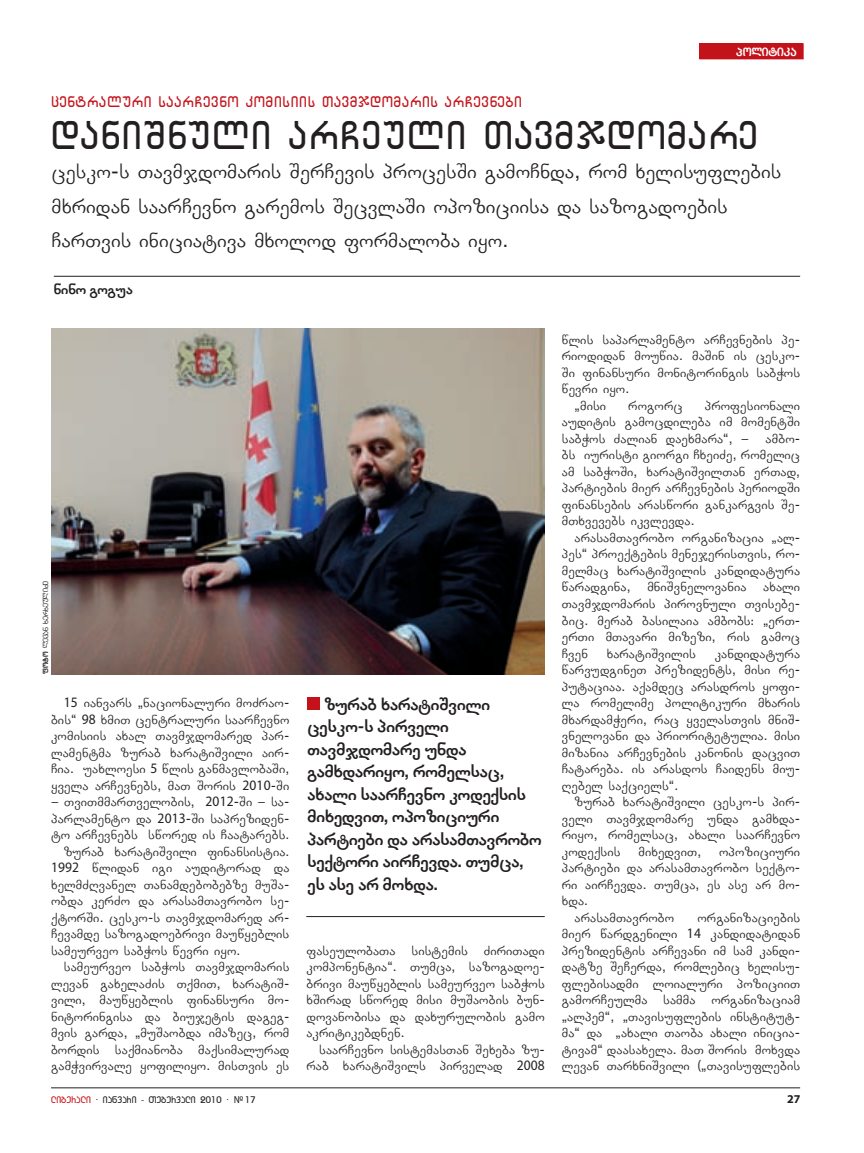
<style>
.page{position:relative;width:864px;height:1153px;background:#fff}
.page>*{position:absolute;margin:0;border:0;box-sizing:border-box;transform-origin:0 0}
.t1{font:39px "Sanet";letter-spacing:-.01em;color:#231f20}
.t2{font:21px/34.5px "A Kolkhety N";color:#231f20}
.t3{font:700 18px/22.5px "A Kolkhety N";color:#231f20}
.t4{font:15px "Sanet";color:#c4121a}
.t5{font:700 15px "A Kolkhety N";color:#231f20}
.t6{font:13.5px/16.5px "A Kolkhety N";letter-spacing:.01em;color:#231f20;text-align:justify}
.t7{font:700 12px "A Kolkhety M";letter-spacing:-.01em;color:#fff}
.t8{font:700 12px "Myriad Pro";color:#231f20}
.t9{font:10.5px "Bauhaus Mtavruli Thin A";color:#231f20}
.t10{font:10.5px "Bauhaus Mtavruli Thin A";color:#c4121a}
.t11{font:7.5px "A Kolkhety M";color:#231f20}
.s1{font-weight:700}
.s2{font-family:"Myriad Pro"}
</style>
<div class="page">
<hr style="left:54px;top:276px;width:745px;height:1px;background:#231f20">
<img style="left:51px;top:328px;width:493px;height:346px">
<div style="left:307px;top:696px;width:13px;height:13px;background:#c4121a"></div>
<hr style="left:306px;top:916px;width:238px;height:1px;background:#231f20">
<div style="left:699px;top:44px;width:103px;height:15px;background:#c4121a"></div>
<div style="left:699px;top:43px;width:104px;height:16px;border:1px solid #c4121a"></div>
<hr style="left:51px;top:1087px;width:748px;height:1px;background:#231f20">
<p class="t7" style="left:736px;top:47px;width:62px">politika</p>
<p class="t4" style="left:51px;top:95px;width:473px">CENTRALURI SAARCEVNO KOMISIIS TAVMJDOMARIS ARCEVNEBI</p>
<h1 class="t1" style="left:51px;top:118px;width:709px">DANISNULI ARCEULI TAVMJDOMARE</h1>
<h2 class="t2" style="left:52px;top:156px;width:730px">CESKO-S TAVMJDOMARIS SERCEVIS PROCESSI GAMOCNDA, ROM XELISUFLEBIS<br>MXRIDAN SAARCEVNO GAREMOS SECVLASI OPOZICIISA DA SAZOGADOEBIS<br>CARTVIS INICIATIVA MXOLOD FORMALOBA IYO.</h2>
<p class="t5" style="left:54px;top:282px;width:80px">NINO GOGUA</p>
<p class="t11" style="left:42px;top:674px;width:95px;rotate:-90deg"><span class="s1">foto</span> levan xerxeuliZe</p>
<p class="t6" style="left:64px;top:695px;width:227px">15 IANVARS `NACIONALURI MOZRAO-</p>
<p class="t6" style="left:51px;top:712px;width:240px">BIS~ 98 XMIT CENTRALURI SAARCEVNO</p>
<p class="t6" style="left:51px;top:728px;width:240px">KOMISIIS AXAL TAVMJDOMARED PAR-</p>
<p class="t6" style="left:51px;top:745px;width:240px">LAMENTMA ZURAB XARATISVILI AIR-</p>
<p class="t6" style="left:51px;top:761px;width:240px">CIA. UAXLOESI 5 WLIS GANMAVLOBASI,</p>
<p class="t6" style="left:51px;top:778px;width:240px">YVELA ARCEVNEBS, MAT SORIS 2010-SI</p>
<p class="t6" style="left:51px;top:794px;width:240px">_ TVITMMARTVELOBIS, 2012-SI _ SA-</p>
<p class="t6" style="left:51px;top:811px;width:240px">PARLAMENTO DA 2013-SI SAPREZIDEN-</p>
<p class="t6" style="left:51px;top:827px;width:240px">TO ARCEVNEBS SWORED IS CAATAREBS.</p>
<p class="t6" style="left:64px;top:844px;width:227px">ZURAB XARATISVILI FINANSISTIA.</p>
<p class="t6" style="left:51px;top:860px;width:240px">1992 WLIDAN IGI AUDITORAD DA</p>
<p class="t6" style="left:51px;top:877px;width:240px">XELMZRVANEL TANAMDEBOBEBZE MUSA-</p>
<p class="t6" style="left:51px;top:893px;width:240px">OBDA KERZO DA ARASAMTAVROBO SE-</p>
<p class="t6" style="left:51px;top:910px;width:240px">QTORSI. CESKO-S TAVMJDOMARED AR-</p>
<p class="t6" style="left:51px;top:926px;width:240px">CEVAMDE SAZOGADOEBRIVI MAUWYEBLIS</p>
<p class="t6" style="left:51px;top:943px;width:191px">SAMEURVEO SABWOS WEVRI IYO.</p>
<p class="t6" style="left:64px;top:959px;width:227px">SAMEURVEO SABWOS TAVMJDOMARIS</p>
<p class="t6" style="left:51px;top:976px;width:240px">LEVAN GAXELAZIS TQMIT, XARATIS-</p>
<p class="t6" style="left:51px;top:992px;width:240px">VILI, MAUWYEBLIS FINANSURI MO-</p>
<p class="t6" style="left:51px;top:1009px;width:240px">NITORINGISA DA BIUJETIS DAGEG-</p>
<p class="t6" style="left:51px;top:1025px;width:240px">MVIS GARDA, `MUSAOBDA IMAZEC, ROM</p>
<p class="t6" style="left:51px;top:1042px;width:240px">BORDIS SAQMIANOBA MAQSIMALURAD</p>
<p class="t6" style="left:51px;top:1058px;width:240px">GAMWVIRVALE YOFILIYO. MISTVIS ES</p>
<h3 class="t3" style="left:307px;top:694px;width:236px;text-indent:17px">ZURAB XARATISVILI<br>CESKO-S PIRVELI<br>TAVMJDOMARE UNDA<br>GAMXDARIYO, ROMELSAC,<br>AXALI SAARCEVNO KODEQSIS<br>MIXEDVIT, OPOZICIURI<br>PARTIEBI DA ARASAMTAVROBO<br>SEQTORI AIRCEVDA. TUMCA,<br>ES ASE AR MOXDA.</h3>
<p class="t6" style="left:306px;top:942px;width:240px">FASEULOBATA SISTEMIS ZIRITADI KOMPONENTIA“. TUMCA, SAZOGADOE-BRIVI MAUWYEBLIS SAMEURVEO SABWOS XSIRAD SWORED MISI MUSAOBIS BUN-DOVANOBISA DA DAXURULOBIS GAMO AKRITIKEBDNEN.</p>
<p class="t6" style="left:306px;top:1041px;width:240px;text-align:right">SAARCEVNO SISTEMASTAN SEXEBA ZU-<br>RAB XARATISVILS PIRVELAD 2008</p>
<p class="t6" style="left:561px;top:332px;width:240px">WLIS SAPARLAMENTO ARCEVNEBIS PE-</p>
<p class="t6" style="left:561px;top:348px;width:240px">RIODIDAN MOUWIA. MASIN IS CESKO-</p>
<p class="t6" style="left:561px;top:365px;width:240px">SI FINANSURI MONITORINGIS SABWOS</p>
<p class="t6" style="left:561px;top:381px;width:69px">WEVRI IYO.</p>
<p class="t6" style="left:574px;top:398px;width:33px">`MISI</p>
<p class="t6" style="left:628px;top:398px;width:56px">ROGORC</p>
<p class="t6" style="left:561px;top:398px;width:240px;text-indent:143px">PROFESIONALI AUDITIS GAMOCDILEBA IM MOMENTSI SABWOS ZALIAN DAEXMARA~, _ AMBO-BS IURISTI GIORGI CXEIZE, ROMELIC AM SABWOSI, XARATISVILTAN ERTAD, PARTIEBIS MIER ARCEVNEBIS PERIODSI FINANSEBIS ARASWORI GANKARGVIS SE-MTXVEVEBS IKVLEVDA.</p>
<p class="t6" style="left:561px;top:530px;width:240px;text-indent:13px">ARASAMTAVROBO ORGANIZACIA `AL-PES“ PROEQTEBIS MENEJERISTVIS, RO-MELMAC XARATISVILIS KANDIDATURA WARADGINA, MNISVNELOVANIA AXALI TAVMJDOMARIS PIROVNULI TVISEBE-BIC. MERAB BASILAIA AMBOBS: `ERT-ERTI MTAVARI MIZEZI, RIS GAMOC CVEN</p>
<p class="t6" style="left:606px;top:645px;width:91px">XARATISVILIS</p>
<p class="t6" style="left:561px;top:645px;width:240px;text-indent:153px">KANDIDATURA WARVUDGINET PREZIDENTS, MISI RE-PUTACIAA. AQAMDEC ARASDROS YOFI-LA ROMELIME POLITIKURI MXARIS MXARDAMWERI, RAC YVELASTVIS MNIS-VNELOVANI DA PRIORITETULIA. MISI MIZANIA ARCEVNEBIS KANONIS DACVIT CATAREBA. IS ARASDOS CAIDENS MIU-REBEL SAQCIELS~.</p>
<p class="t6" style="left:561px;top:794px;width:240px;text-indent:13px">ZURAB XARATISVILI CESKO-S PIR-VELI TAVMJDOMARE UNDA GAMXDA-RIYO, ROMELSAC, AXALI SAARCEVNO KODEQSIS</p>
<p class="t6" style="left:638px;top:843px;width:64px">MIXEDVIT,</p>
<p class="t6" style="left:718px;top:843px;width:83px">OPOZICIURI</p>
<p class="t6" style="left:561px;top:860px;width:240px">PARTIEBI DA ARASAMTAVROBO SEQTO-</p>
<p class="t6" style="left:561px;top:876px;width:240px">RI AIRCEVDA. TUMCA, ES ASE AR MO-</p>
<p class="t6" style="left:561px;top:893px;width:28px">XDA.</p>
<p class="t6" style="left:574px;top:909px;width:101px">ARASAMTAVROBO</p>
<p class="t6" style="left:561px;top:909px;width:240px;text-indent:135px">ORGANIZACIEBIS MIER WARDGENILI 14 KANDIDATIDAN PREZIDENTIS ARCEVANI IM SAM KANDI-DATZE SECERDA, ROMLEBIC XELISU-FLEBISADMI LOIALURI POZICIIT GAMORCEULMA SAMMA ORGANIZACIAM `ALPEM~, `TAVISUFLEBIS INSTITUT-MA~ DA `AXALI TAOBA AXALI INICIA-TIVAM~ DAASAXELA. MAT SORIS MOXVDA LEVAN TARXNISVILI (`TAVISUFLEBIS</p>
<p class="t10" style="left:51px;top:1094px;width:41px">LIBERALI</p>
<p class="t8" style="left:786px;top:1091px;width:15px">27</p>
<p class="t9" style="left:96px;top:1094px;width:161px">. IANVARI - TEBERVALI 2010 . <span class="s2">№</span> 17</p>
</div>
